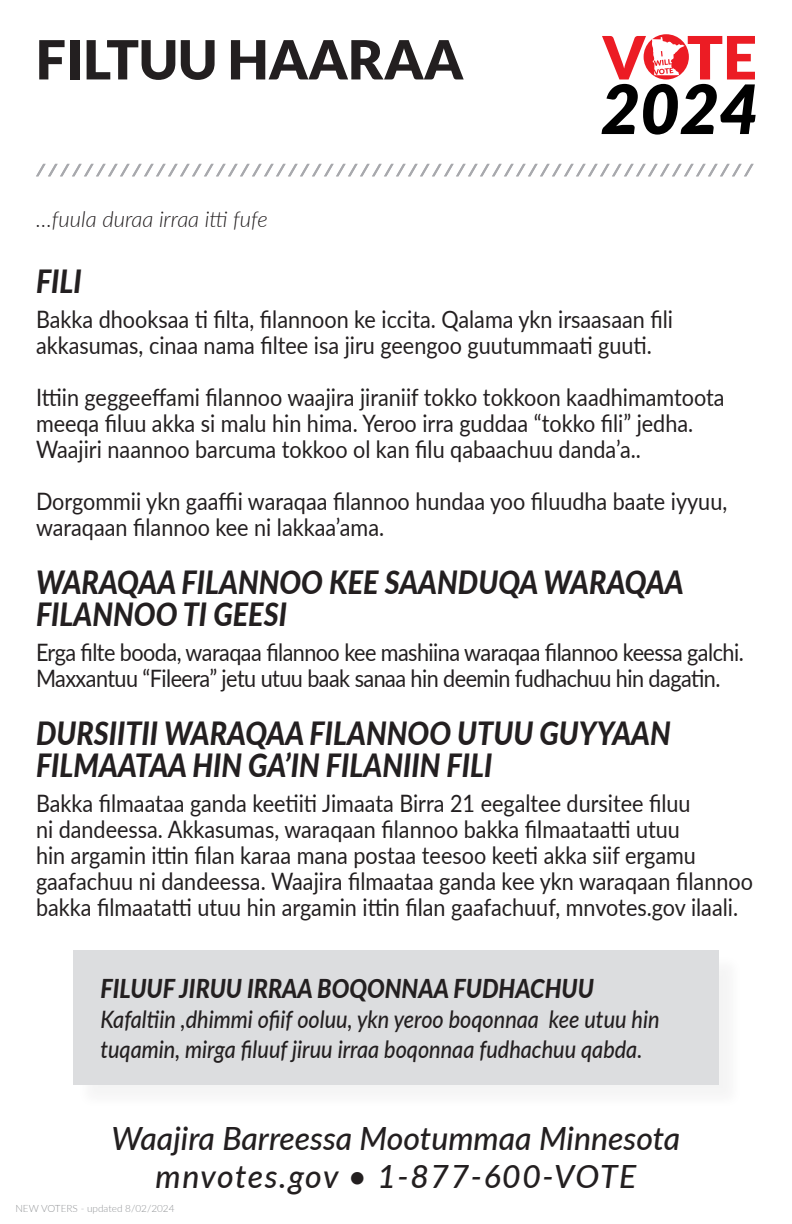
<style>
.page{position:relative;width:792px;height:1224px;background:#fff}
.page>*{position:absolute;margin:0;border:0;box-sizing:border-box;transform-origin:0 0}
.t1{font:italic 900 68.2px "Lato";color:#000}
.t2{font:900 54px "Lato";color:#231f20}
.Heading{font:italic 800 32px/32px "Lato";color:#231f20;scale:.9 1}
.t3{font:italic 500 32px/38.4px "Lato";color:#231f20;text-align:center}
.Heading-2{font:italic 800 26px "Lato";color:#231f20;scale:.9 1}
.Body{font:24px/26px "Lato";color:#231f20;scale:.9 1}
.Body-2{font:24px/26px "Lato";letter-spacing:-.025em;color:#231f20;scale:.9 1}
.Body-3{font:italic 500 24px/30px "Lato";color:#231f20;scale:.9 1}
.Body-4{font:italic 300 22px "Lato";color:#231f20}
.t4{font:300 10px "Lato";color:#939598}
</style>
<div class="page">
<svg style="left:602px;top:36px;width:44px;height:44px"></svg>
<div style="left:644px;top:34px;width:45px;height:46px;background:#ec1c24;border-radius:50%"></div>
<svg style="left:652px;top:36px;width:103px;height:44px"></svg>
<svg style="left:40px;top:164px;width:712px;height:12px"></svg>
<div style="left:76px;top:953px;width:668px;height:157px;background:#f8f8f8"></div>
<div style="left:73px;top:950px;width:646px;height:135px;background:#dcdddf"></div>
<p class="t2" style="left:36px;top:28px;width:429px">FILTUU HAARAA</p>
<p class="Body-4" style="left:36px;top:203px;width:233px">…fuula duraa irraa itti fufe</p>
<p class="t1" style="left:601px;top:58px;width:160px">2024</p>
<p class="Heading" style="left:36px;top:264px;width:52px">FILI</p>
<p class="Body" style="left:36px;top:305px;width:709px">Bakka dhooksaa ti filta, filannoon ke iccita. Qalama ykn irsaasaan fili akkasumas, cinaa nama filtee isa jiru geengoo guutummaati guuti.</p>
<p class="Body" style="left:36px;top:383px;width:767px">Ittiin geggeeffami filannoo waajira jiraniif tokko tokkoon kaadhimamtoota meeqa filuu akka si malu hin hima. Yeroo irra guddaa “tokko fili” jedha.<br>Waajiri naannoo barcuma tokkoo ol kan filu qabaachuu danda’a..</p>
<p class="Body" style="left:36px;top:487px;width:770px">Dorgommii ykn gaaffii waraqaa filannoo hundaa yoo filuudha baate iyyuu, waraqaan filannoo kee ni lakkaa’ama.</p>
<p class="Heading" style="left:36px;top:565px;width:721px">WARAQAA FILANNOO KEE SAANDUQA WARAQAA<br>FILANNOO TI GEESI</p>
<p class="Body-2" style="left:36px;top:638px;width:788px">Erga filte booda, waraqaa filannoo kee mashiina waraqaa filannoo keessa galchi.<br>Maxxantuu “Fileera” jetu utuu baak sanaa hin deemin fudhachuu hin dagatin.</p>
<p class="Heading" style="left:36px;top:716px;width:707px">DURSIITII WARAQAA FILANNOO UTUU GUYYAAN<br>FILMAATAA HIN GA’IN FILANIIN FILI</p>
<p class="Body" style="left:36px;top:789px;width:798px">Bakka filmaataa ganda keetiiti Jimaata Birra 21 eegaltee dursitee filuu<br>ni dandeessa. Akkasumas, waraqaan filannoo bakka filmaataatti utuu<br>hin argamin ittin filan karaa mana postaa teesoo keeti akka siif ergamu gaafachuu ni dandeessa. Waajira filmaataa ganda kee ykn waraqaan filannoo bakka filmaatatti utuu hin argamin ittin filan gaafachuuf, mnvotes.gov ilaali.</p>
<p class="Heading-2" style="left:100px;top:969px;width:550px">FILUUF JIRUU IRRAA BOQONNAA FUDHACHUU</p>
<p class="Body-3" style="left:100px;top:1003px;width:623px">Kafaltiin ,dhimmi ofiif ooluu, ykn yeroo boqonnaa kee utuu hin tuqamin, mirga filuuf jiruu irraa boqonnaa fudhachuu qabda.</p>
<p class="t3" style="left:112px;top:1118px;width:570px">Waajira Barreessa Mootummaa Minnesota mnvotes.gov • 1-877-600-VOTE</p>
<p class="t4" style="left:15px;top:1202px;width:161px">NEW VOTERS - updated 8/02/2024</p>
</div>
